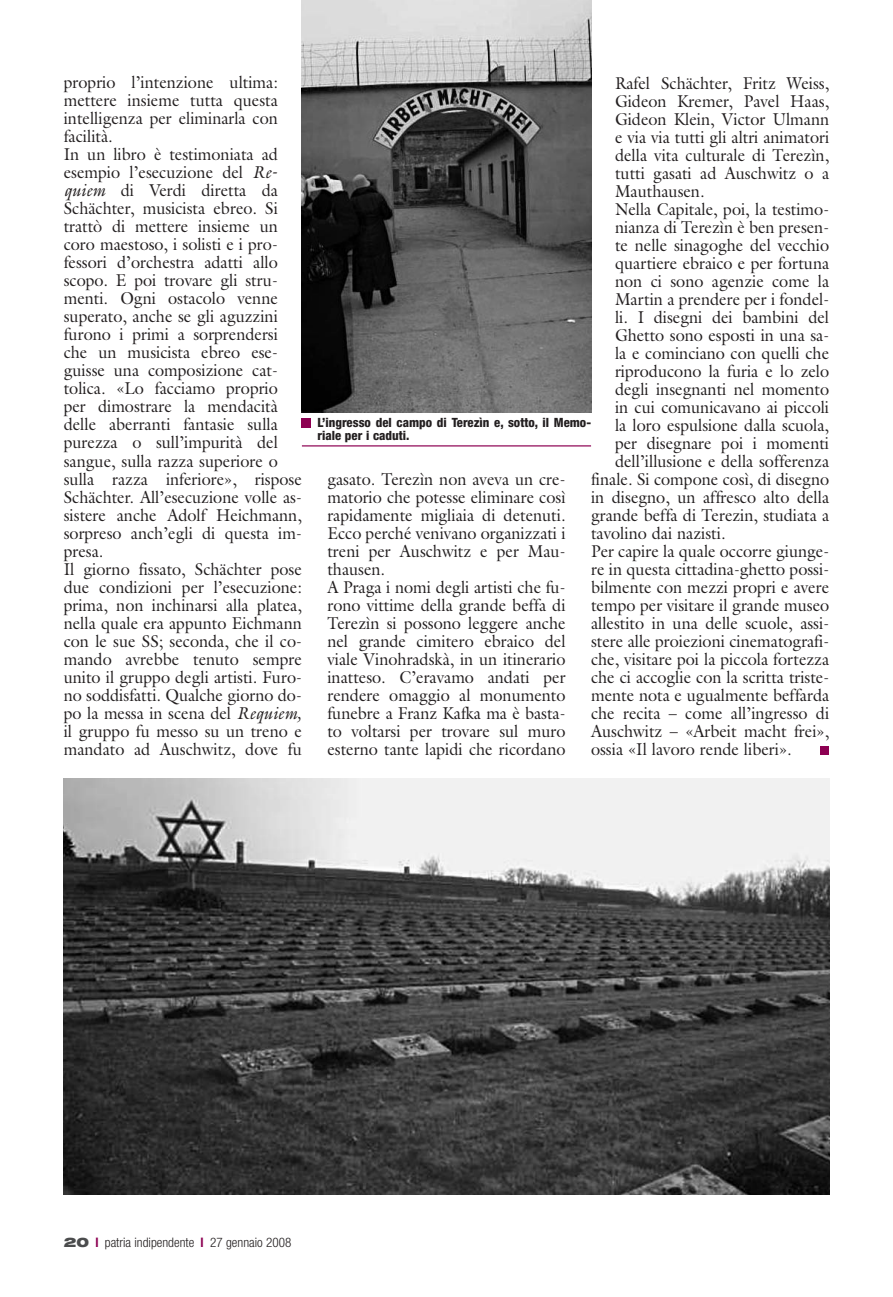
<style>
.page{position:relative;width:893px;height:1297px;background:#fff}
.page>*{position:absolute;margin:0;border:0;box-sizing:border-box;transform-origin:0 0}
.t1{font:17.25px/18px "Galliard";color:#231f20;scale:.94 1}
.t2{font:300 condensed 13.2px "Helvetica Neue";color:#231f20}
.t3{font:800 condensed 12.75px/12.8px "Helvetica Neue";color:#231f20}
.s1{font-style:italic}
.s2{font-weight:900;font-stretch:expanded;color:#4b4c4d}
.s3{font-weight:700;color:#8d0052}
</style>
<div class="page">
<div style="left:821px;top:746px;width:8px;height:8px;background:#8d0052"></div>
<img style="left:302px;top:0;width:289px;height:412px">
<img style="left:64px;top:778px;width:765px;height:417px">
<hr style="left:302px;top:445px;width:289px;height:1px;background:#8d0052">
<div style="left:302px;top:418px;width:9px;height:9px;background:#8d0052"></div>
<p class="t1" style="left:64px;top:75px;width:255px">proprio l’intenzione ultima: mettere insieme tutta questa intelligenza per eliminarla con facilità.<br>In un libro è testimoniata ad esempio l’esecuzione del <span class="s1">Re&shy;quiem</span> di Verdi diretta da<br>Schächter, musicista ebreo. Si trattò di mettere insieme un coro maestoso, i solisti e i pro&shy;fessori d’orchestra adatti allo scopo. E poi trovare gli stru&shy;menti. Ogni ostacolo venne superato, anche se gli aguzzini furono i primi a sorprendersi che un musicista ebreo ese&shy;guisse una composizione cat&shy;tolica. «Lo facciamo proprio per dimostrare la mendacità delle aberranti fantasie sulla purezza o sull’impurità del sangue, sulla razza superiore o sulla razza inferiore», rispose<br>Schächter. All’esecuzione volle as&shy;sistere anche Adolf Heichmann, sorpreso anch’egli di questa im&shy;presa.<br>Il giorno fissato, Schächter pose due condizioni per l’esecuzione: prima, non inchinarsi alla platea, nella quale era appunto Eichmann con le sue SS; seconda, che il co&shy;mando avrebbe tenuto sempre unito il gruppo degli artisti. Furo&shy;no soddisfatti. Qualche giorno do&shy;po la messa in scena del <span class="s1">Requiem, </span>il gruppo fu messo su un treno e mandato ad Auschwitz, dove fu</p>
<p class="t1" style="left:615px;top:76px;width:229px">Rafel Schächter, Fritz Weiss,</p>
<p class="t1" style="left:615px;top:94px;width:229px">Gideon Kremer, Pavel Haas,</p>
<p class="t1" style="left:615px;top:112px;width:229px">Gideon Klein, Victor Ulmann</p>
<p class="t1" style="left:615px;top:130px;width:229px">e via via tutti gli altri animatori</p>
<p class="t1" style="left:615px;top:148px;width:229px">della vita culturale di Terezìn,</p>
<p class="t1" style="left:615px;top:166px;width:229px">tutti gasati ad Auschwitz o a</p>
<p class="t1" style="left:615px;top:184px;width:97px">Mauthausen.</p>
<p class="t1" style="left:615px;top:202px;width:229px">Nella Capitale, poi, la testimo-</p>
<p class="t1" style="left:615px;top:220px;width:229px">nianza di Terezìn è ben presen-</p>
<p class="t1" style="left:615px;top:238px;width:229px">te nelle sinagoghe del vecchio</p>
<p class="t1" style="left:615px;top:256px;width:229px">quartiere ebraico e per fortuna</p>
<p class="t1" style="left:615px;top:274px;width:229px">non ci sono agenzie come la</p>
<p class="t1" style="left:615px;top:292px;width:229px">Martin a prendere per i fondel-</p>
<p class="t1" style="left:615px;top:310px;width:229px">li. I disegni dei bambini del</p>
<p class="t1" style="left:615px;top:328px;width:229px">Ghetto sono esposti in una sa-</p>
<p class="t1" style="left:615px;top:346px;width:229px">la e cominciano con quelli che</p>
<p class="t1" style="left:615px;top:364px;width:229px">riproducono la furia e lo zelo</p>
<p class="t1" style="left:615px;top:382px;width:229px">degli insegnanti nel momento</p>
<p class="t1" style="left:615px;top:400px;width:229px">in cui comunicavano ai piccoli</p>
<p class="t1" style="left:615px;top:418px;width:229px">la loro espulsione dalla scuola,</p>
<p class="t1" style="left:615px;top:436px;width:229px">per disegnare poi i momenti</p>
<p class="t1" style="left:615px;top:454px;width:229px">dell’illusione e della sofferenza</p>
<p class="t1" style="left:591px;top:472px;width:255px">finale. Si compone così, di disegno</p>
<p class="t1" style="left:591px;top:490px;width:255px">in disegno, un affresco alto della</p>
<p class="t1" style="left:591px;top:508px;width:255px">grande beffa di Terezin, studiata a</p>
<p class="t1" style="left:591px;top:526px;width:145px">tavolino dai nazisti.</p>
<p class="t1" style="left:591px;top:544px;width:255px">Per capire la quale occorre giunge-</p>
<p class="t1" style="left:591px;top:562px;width:255px">re in questa cittadina-ghetto possi-</p>
<p class="t1" style="left:591px;top:580px;width:255px">bilmente con mezzi propri e avere</p>
<p class="t1" style="left:591px;top:598px;width:255px">tempo per visitare il grande museo</p>
<p class="t1" style="left:591px;top:616px;width:255px">allestito in una delle scuole, assi-</p>
<p class="t1" style="left:591px;top:634px;width:255px">stere alle proiezioni cinematografi-</p>
<p class="t1" style="left:591px;top:652px;width:255px">che, visitare poi la piccola fortezza</p>
<p class="t1" style="left:591px;top:670px;width:255px">che ci accoglie con la scritta triste-</p>
<p class="t1" style="left:591px;top:688px;width:255px">mente nota e ugualmente beffarda</p>
<p class="t1" style="left:591px;top:706px;width:255px">che recita – come all’ingresso di</p>
<p class="t1" style="left:591px;top:724px;width:255px">Auschwitz – «Arbeit macht frei»,</p>
<p class="t1" style="left:591px;top:742px;width:215px">ossia «Il lavoro rende liberi».</p>
<p class="t3" style="left:317px;top:417px;width:275px">L’ingresso del campo di Terezìn e, sotto, il Memo&shy;riale per i caduti.</p>
<p class="t1" style="left:327px;top:471px;width:255px">gasato. Terezìn non aveva un cre&shy;matorio che potesse eliminare così rapidamente migliaia di detenuti.<br>Ecco perché venivano organizzati i treni per Auschwitz e per Mau&shy;thausen.<br>A Praga i nomi degli artisti che fu&shy;rono vittime della grande beffa di<br>Terezìn si possono leggere anche nel grande cimitero ebraico del viale Vinohradskà, in un itinerario inatteso. C’eravamo andati per rendere omaggio al monumento funebre a Franz Kafka ma è basta&shy;to voltarsi per trovare sul muro esterno tante lapidi che ricordano</p>
<p class="t2" style="left:64px;top:1238px;width:229px"><span class="s2">20</span> <span class="s3">l</span> patria indipendente <span class="s3">l</span> 27 gennaio 2008</p>
</div>
